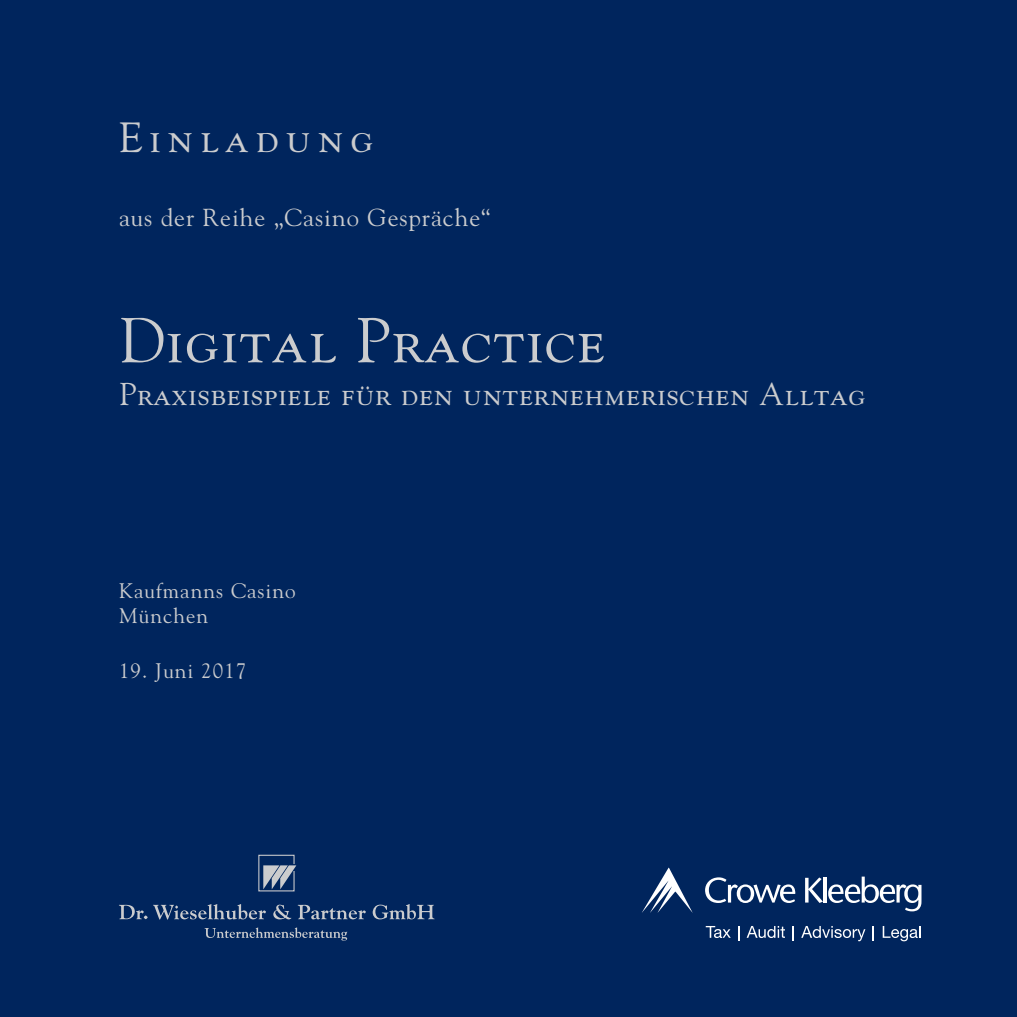
<style>
.page{position:relative;width:1017px;height:1017px;background:#00255d}
.page>*{position:absolute;margin:0;border:0;box-sizing:border-box;transform-origin:0 0}
.t1{font:63px "Goudy SC";letter-spacing:.02em;color:#cbccce}
.t2{font:42px "Goudy SC";letter-spacing:.16em;color:#cbccce}
.t3{font:31.5px "Goudy SC";letter-spacing:.02em;color:#cbccce}
.t4{font:24.5px "Goudy";letter-spacing:.04em;color:#cbccce}
.t5{font:21px/24.5px "Goudy";letter-spacing:.05em;color:#cbccce}
</style>
<div class="page">
<svg style="left:258px;top:854px;width:38px;height:38px"></svg>
<svg style="left:119px;top:904px;width:147px;height:16px"></svg>
<svg style="left:273px;top:905px;width:18px;height:14px"></svg>
<svg style="left:298px;top:905px;width:68px;height:14px"></svg>
<svg style="left:373px;top:904px;width:62px;height:15px"></svg>
<svg style="left:205px;top:927px;width:142px;height:14px"></svg>
<svg style="left:705px;top:877px;width:91px;height:26px"></svg>
<svg style="left:642px;top:868px;width:51px;height:45px"></svg>
<svg style="left:805px;top:877px;width:116px;height:34px"></svg>
<svg style="left:706px;top:926px;width:25px;height:12px"></svg>
<svg style="left:738px;top:926px;width:1px;height:15px"></svg>
<svg style="left:747px;top:926px;width:38px;height:12px"></svg>
<svg style="left:793px;top:926px;width:1px;height:15px"></svg>
<svg style="left:801px;top:926px;width:64px;height:15px"></svg>
<svg style="left:873px;top:926px;width:1px;height:15px"></svg>
<svg style="left:883px;top:926px;width:37px;height:15px"></svg>
<h2 class="t2" style="left:119px;top:113px;width:256px">Einladung</h2>
<p class="t4" style="left:119px;top:203px;width:373px">aus der Reihe „Casino Gespräche“</p>
<h1 class="t1" style="left:119px;top:303px;width:487px">Digital Practice</h1>
<p class="t3" style="left:119px;top:376px;width:748px">Praxisbeispiele für den unternehmerischen Alltag</p>
<p class="t5" style="left:119px;top:578px;width:178px">Kaufmanns Casino<br>München</p>
<p class="t5" style="left:119px;top:658px;width:129px">19. Juni 2017</p>
</div>
